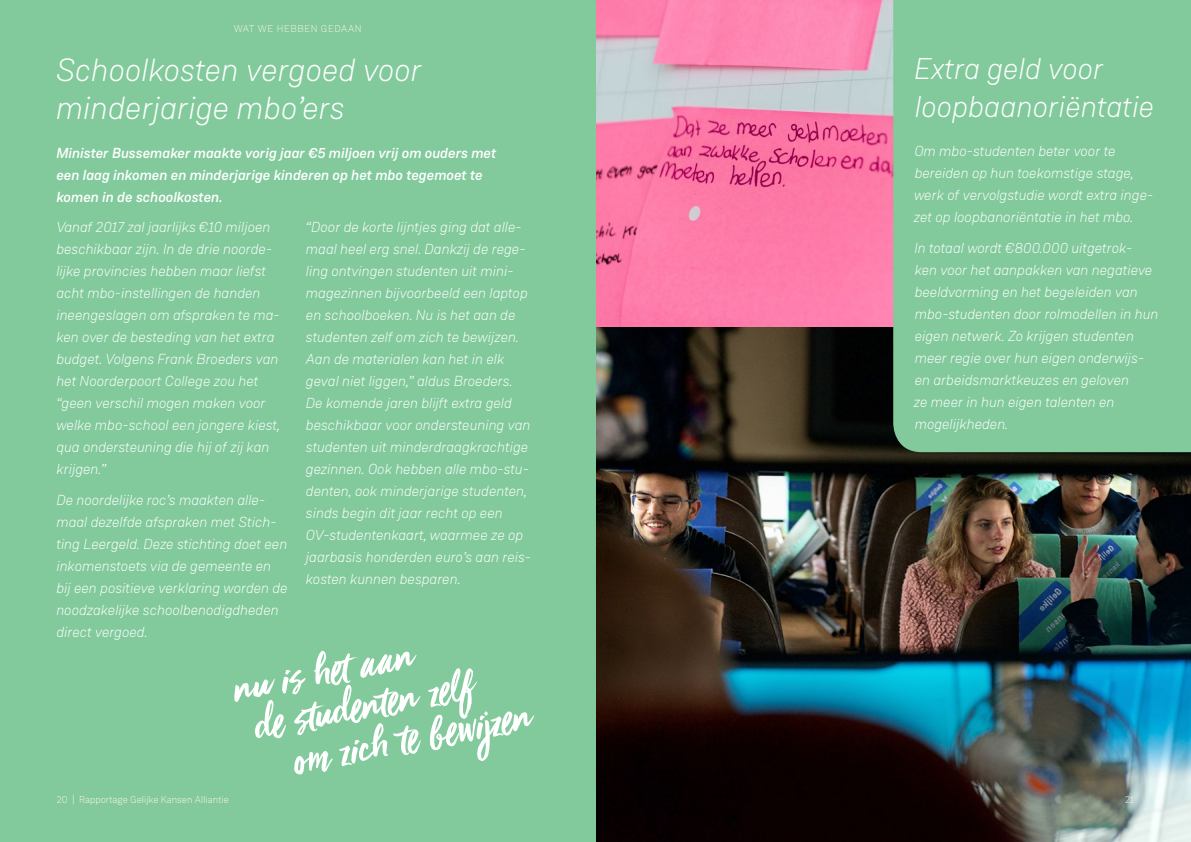
<style>
.page{position:relative;width:1191px;height:842px;background:#fff}
.page>*{position:absolute;margin:0;border:0;box-sizing:border-box;transform-origin:0 0}
.t1{font:46.3px "Viva Beautiful Pro";color:#fff}
.t2{font:italic 300 32px/38px "Weissenhof Grotesk";color:#fff}
.t3{font:italic 300 30px/38px "Weissenhof Grotesk";color:#fff}
.t4{font:italic 300 14.5px/22px "Weissenhof Grotesk";color:#fff}
.t5{font:italic 500 14.5px/22px "Weissenhof Grotesk";color:#fff}
.t6{font:300 10px "Weissenhof Grotesk";color:#f8f2e8}
.t7{font:300 10px "Weissenhof Grotesk";letter-spacing:.06em;color:#f8f2e8}
</style>
<div class="page">
<img style="left:595px;top:0;width:298px;height:327px">
<img style="left:595px;top:327px;width:596px;height:515px">
<div style="left:0;top:0;width:595px;height:842px;background:#82ca9c"></div>
<div style="left:893px;top:0;width:298px;height:452px;background:#82ca9c"></div>
<p class="t7" style="left:234px;top:23px;width:130px">WAT WE HEBBEN GEDAAN</p>
<h2 class="t2" style="left:57px;top:50px;width:367px">Schoolkosten vergoed voor minderjarige mbo’ers</h2>
<p class="t5" style="left:57px;top:142px;width:441px">Minister Bussemaker maakte vorig jaar €5 miljoen vrij om ouders met een laag inkomen en minderjarige kinderen op het mbo tegemoet te komen in de schoolkosten.</p>
<p class="t4" style="left:57px;top:216px;width:225px">Vanaf 2017 zal jaarlijks €10 miljoen beschikbaar zijn. In de drie noorde&shy;lijke provincies hebben maar liefst acht mbo-instellingen de handen ineengeslagen om afspraken te ma&shy;ken over de besteding van het extra budget. Volgens Frank Broeders van het Noorderpoort College zou het “geen verschil mogen maken voor welke mbo-school een jongere kiest, qua ondersteuning die hij of zij kan krijgen.”</p>
<p class="t4" style="left:57px;top:489px;width:233px">De noordelijke roc’s maakten alle&shy;maal dezelfde afspraken met Stich&shy;ting Leergeld. Deze stichting doet een inkomenstoets via de gemeente en bij een positieve verklaring worden de noodzakelijke schoolbenodigdheden direct vergoed.</p>
<p class="t4" style="left:306px;top:216px;width:227px">“Door de korte lijntjes ging dat alle&shy;maal heel erg snel. Dankzij de rege&shy;ling ontvingen studenten uit mini&shy;magezinnen bijvoorbeeld een laptop en schoolboeken. Nu is het aan de studenten zelf om zich te bewijzen.<br>Aan de materialen kan het in elk geval niet liggen,” aldus Broeders.<br>De komende jaren blijft extra geld beschikbaar voor ondersteuning van studenten uit minderdraagkrachtige gezinnen. Ook hebben alle mbo-stu&shy;denten, ook minderjarige studenten, sinds begin dit jaar recht op een OV-studentenkaart, waarmee ze op jaarbasis honderden euro’s aan reis&shy;kosten kunnen besparen.</p>
<h1 class="t1" style="left:228px;top:659px;width:185px;rotate:-11deg">nu is het aan</h1>
<h1 class="t1" style="left:249px;top:697px;width:224px;rotate:-11deg">de studenten zelf</h1>
<h1 class="t1" style="left:288px;top:731px;width:243px;rotate:-11deg">om zich te bewijzen</h1>
<h3 class="t3" style="left:915px;top:50px;width:241px">Extra geld voor loopbaanoriëntatie</h3>
<p class="t4" style="left:914px;top:140px;width:241px">Om mbo-studenten beter voor te bereiden op hun toekomstige stage, werk of vervolgstudie wordt extra inge&shy;zet op loopbanoriëntatie in het mbo.</p>
<p class="t4" style="left:914px;top:237px;width:246px">In totaal wordt €800.000 uitgetrok-<br>ken voor het aanpakken van negatieve beeldvorming en het begeleiden van mbo-studenten door rolmodellen in hun eigen netwerk. Zo krijgen studenten meer regie over hun eigen onderwijs&shy;en arbeidsmarktkeuzes en geloven<br>ze meer in hun eigen talenten en mogelijkheden.</p>
<p class="t6" style="left:57px;top:794px;width:174px">20 | Rapportage Gelijke Kansen Alliantie</p>
<p class="t6" style="left:1125px;top:794px;width:11px">21</p>
</div>
